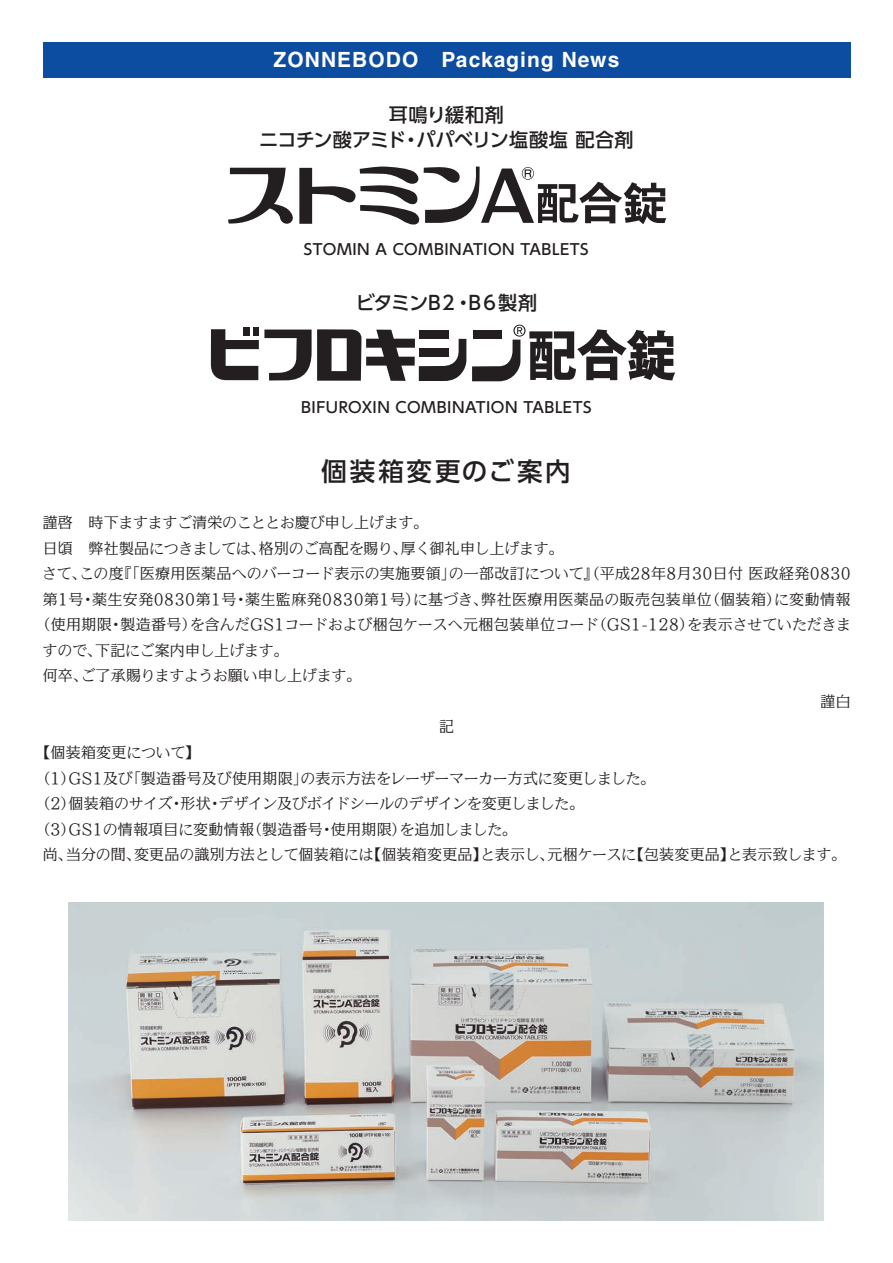
<style>
.page{position:relative;width:893px;height:1263px;background:#fff}
.page>*{position:absolute;margin:0;border:0;box-sizing:border-box;transform-origin:0 0}
.t1{font:500 25.5px "UD Shin Go Pr 6";letter-spacing:.11em;color:#231f20}
.t2{font:700 21px "Helvetica";letter-spacing:.05em;color:#fff}
.t3{font:500 19.2px/24.5px "UD Shin Go Pr 6";color:#231f20;text-align:center}
.t4{font:500 19.2px "UD Shin Go Pr 6";letter-spacing:-.06em;color:#231f20}
.t5{font:500 15px "UD Shin Go Pr 6";letter-spacing:.035em;color:#231f20}
.t6{font:100 14.85px "Iwa UD Min Pr 6";letter-spacing:.015em;color:#231f20}
.t7{font:100 14.85px "Iwa UD Min Pr 6";letter-spacing:-.01em;color:#231f20}
.t8{font:100 14.85px "Iwa UD Min Pr 6";letter-spacing:.035em;color:#231f20}
.t9{font:100 14.85px "Iwa UD Min Pr 6";letter-spacing:-.005em;color:#231f20}
</style>
<div class="page">
<div style="left:43px;top:43px;width:808px;height:35px;background:#0d4da1"></div>
<svg style="left:228px;top:166px;width:438px;height:59px"></svg>
<div style="left:243px;top:328px;width:6px;height:8px;background:#231f20"></div>
<div style="left:253px;top:328px;width:6px;height:8px;background:#231f20"></div>
<svg style="left:211px;top:329px;width:255px;height:52px"></svg>
<svg style="left:472px;top:325px;width:203px;height:56px"></svg>
<img style="left:68px;top:902px;width:756px;height:318px">
<h2 class="t2" style="left:274px;top:47px;width:347px">ZONNEBODO Packaging News</h2>
<p class="t3" style="left:259px;top:102px;width:376px">耳鳴り緩和剤<br>ニコチン酸アミド・パパベリン塩酸塩 配合剤</p>
<p class="t5" style="left:304px;top:237px;width:286px">STOMIN A COMBINATION TABLETS</p>
<p class="t4" style="left:356px;top:287px;width:183px">ビタミンB２・B６製剤</p>
<p class="t5" style="left:301px;top:396px;width:292px">BIFUROXIN COMBINATION TABLETS</p>
<h1 class="t1" style="left:321px;top:451px;width:251px">個装箱変更のご案内</h1>
<p class="t7" style="left:43px;top:515px;width:387px">謹啓　時下ますますご清栄のこととお慶び申し上げます。</p>
<p class="t6" style="left:43px;top:540px;width:522px">日頃　弊社製品につきましては、格別のご高配を賜り、厚く御礼申し上げます。</p>
<p class="t6" style="left:42px;top:566px;width:810px">さて、この度『「医療用医薬品へのバーコード表示の実施要領」の一部改訂について』（平成28年8月30日付 医政経発0830</p>
<p class="t8" style="left:43px;top:591px;width:809px">第1号・薬生安発0830第1号・薬生監麻発0830第1号）に基づき、弊社医療用医薬品の販売包装単位（個装箱）に変動情報</p>
<p class="t6" style="left:35px;top:617px;width:817px">（使用期限・製造番号）を含んだGS1コードおよび梱包ケースへ元梱包装単位コード（GS1-128）を表示させていただきま</p>
<p class="t6" style="left:43px;top:642px;width:248px">すので、下記にご案内申し上げます。</p>
<p class="t9" style="left:43px;top:668px;width:320px">何卒、ご了承賜りますようお願い申し上げます。</p>
<p class="t6" style="left:820px;top:693px;width:32px">謹白</p>
<p class="t6" style="left:439px;top:719px;width:16px">記</p>
<p class="t6" style="left:35px;top:744px;width:166px">【個装箱変更について】</p>
<p class="t6" style="left:35px;top:770px;width:622px">（1）GS1及び「製造番号及び使用期限」の表示方法をレーザーマーカー方式に変更しました。</p>
<p class="t7" style="left:35px;top:795px;width:551px">（2）個装箱のサイズ・形状・デザイン及びボイドシールのデザインを変更しました。</p>
<p class="t6" style="left:35px;top:821px;width:483px">（3）GS1の情報項目に変動情報（製造番号・使用期限）を追加しました。</p>
<p class="t6" style="left:43px;top:846px;width:805px">尚、当分の間、変更品の識別方法として個装箱には【個装箱変更品】と表示し、元梱ケースに【包装変更品】と表示致します。</p>
</div>
